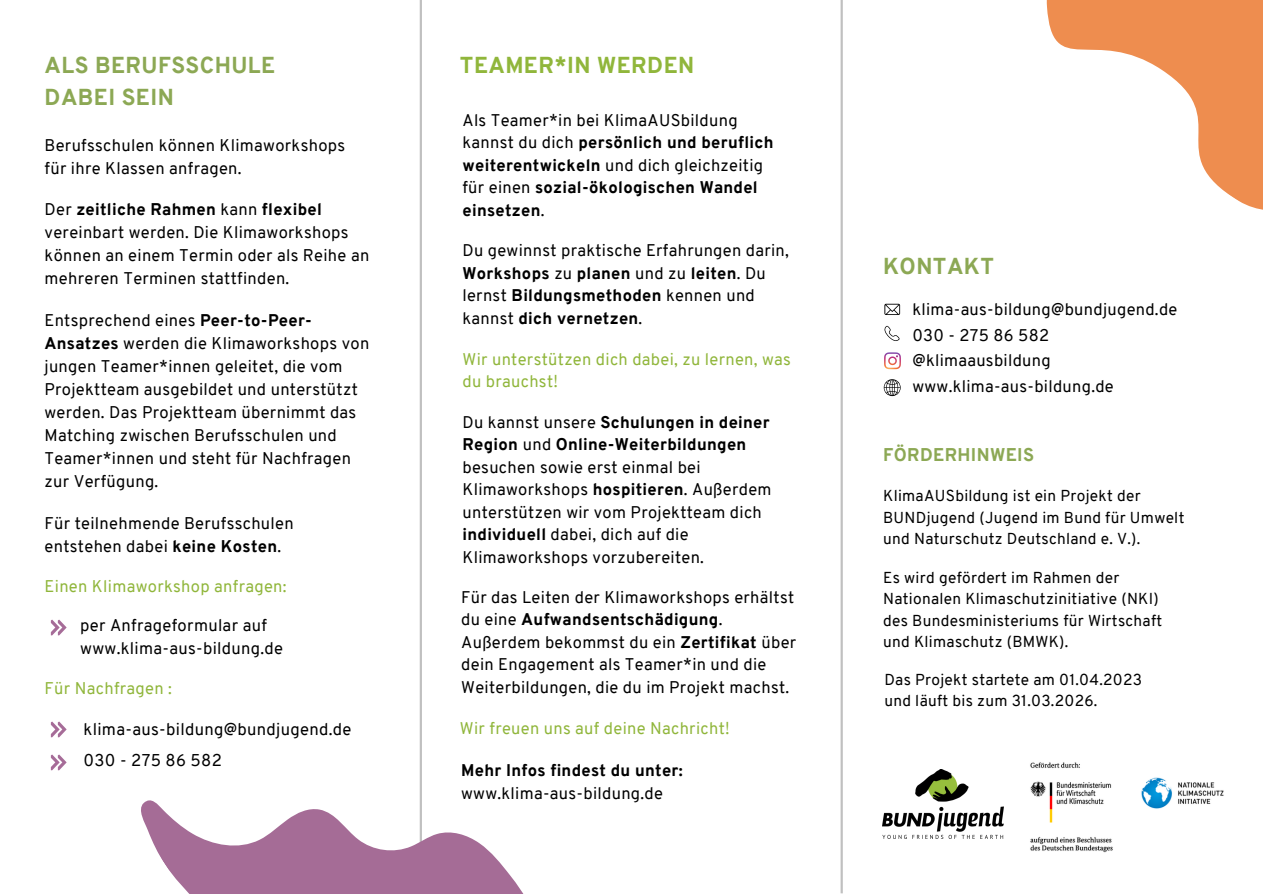
<style>
.page{position:relative;width:1263px;height:894px;background:#fff}
.page>*{position:absolute;margin:0;border:0;box-sizing:border-box;transform-origin:0 0}
.t1{font:800 22.5px "Overpass";letter-spacing:.02em;color:#8ca854}
.t2{font:800 22.5px "Overpass";letter-spacing:.02em;color:#90b63b}
.t3{font:800 18px "Overpass";letter-spacing:.02em;color:#8ca854}
.t4{font:16.65px "Overpass";letter-spacing:.02em;color:#000}
.t5{font:16.5px/22.5px "Overpass";letter-spacing:.02em;color:#000}
.t6{font:800 16.5px/22.5px "Overpass";letter-spacing:.02em;color:#000}
.t7{font:16.5px/22.5px "Overpass";letter-spacing:.02em;color:#90b63b}
.t8{font:15.45px/21.3px "Overpass";letter-spacing:.02em;color:#000}
.s1{font-weight:800}
.s2{font-weight:400}
</style>
<div class="page">
<hr style="left:420px;top:0;width:2px;height:893px;background:#000">
<hr style="left:841px;top:0;width:2px;height:893px;background:#000400">
<svg style="left:141px;top:653px;width:382px;height:240px"></svg>
<svg style="left:1046px;top:0;width:217px;height:210px"></svg>
<img style="left:882px;top:769px;width:122px;height:69px">
<img style="left:1030px;top:762px;width:194px;height:91px">
<svg style="left:884px;top:352px;width:17px;height:17px"></svg>
<svg style="left:884px;top:304px;width:16px;height:11px"></svg>
<svg style="left:884px;top:325px;width:16px;height:16px"></svg>
<svg style="left:884px;top:379px;width:17px;height:17px"></svg>
<svg style="left:51px;top:619px;width:16px;height:16px"></svg>
<svg style="left:51px;top:721px;width:16px;height:16px"></svg>
<svg style="left:51px;top:754px;width:16px;height:16px"></svg>
<p class="t1" style="left:45px;top:56px;width:232px">ALS BERUFSSCHULE</p>
<p class="t1" style="left:45px;top:88px;width:131px">DABEI SEIN</p>
<p class="t5" style="left:45px;top:135px;width:302px;line-height:23.1px">Berufsschulen können Klimaworkshops für ihre Klassen anfragen.</p>
<p class="t5" style="left:45px;top:199px;width:326px;line-height:23.1px">Der <span class="s1">zeitliche Rahmen</span> kann <span class="s1">flexibel </span>vereinbart werden. Die Klimaworkshops können an einem Termin oder als Reihe an mehreren Terminen stattfinden.</p>
<p class="t5" style="left:44px;top:310px;width:326px;line-height:23.1px">Entsprechend eines <span class="s1">Peer-to-Peer-Ansatzes</span> werden die Klimaworkshops von jungen Teamer*innen geleitet, die vom Projektteam ausgebildet und unterstützt werden. Das Projektteam übernimmt das Matching zwischen Berufsschulen und Teamer*innen und steht für Nachfragen zur Verfügung.</p>
<p class="t5" style="left:45px;top:513px;width:251px;line-height:23.1px">Für teilnehmende Berufsschulen entstehen dabei <span class="s1">keine Kosten</span>.</p>
<p class="t7" style="left:45px;top:577px;width:243px">Einen Klimaworkshop anfragen:</p>
<p class="t4" style="left:80px;top:618px;width:188px">per Anfrageformular auf</p>
<p class="t4" style="left:80px;top:641px;width:204px">www.klima-aus-bildung.de</p>
<p class="t7" style="left:45px;top:678px;width:129px">Für Nachfragen :</p>
<p class="t4" style="left:84px;top:722px;width:269px">klima-aus-bildung@bundjugend.de</p>
<p class="t4" style="left:84px;top:753px;width:140px">030 - 275 86 582</p>
<p class="t2" style="left:460px;top:56px;width:236px">TEAMER*IN WERDEN</p>
<p class="t6" style="left:462px;top:110px;width:312px"><span class="s2">Als Teamer*in bei KlimaAUSbildung kannst du dich</span> persönlich und beruflich weiterentwickeln <span class="s2">und dich gleichzeitig für einen</span> sozial-ökologischen Wandel einsetzen<span class="s2">.</span></p>
<p class="t5" style="left:462px;top:241px;width:328px">Du gewinnst praktische Erfahrungen darin, <span class="s1">Workshops</span> zu <span class="s1">planen</span> und zu <span class="s1">leiten</span>. Du lernst <span class="s1">Bildungsmethoden</span> kennen und kannst <span class="s1">dich vernetzen</span>.</p>
<p class="t7" style="left:462px;top:349px;width:330px">Wir unterstützen dich dabei, zu lernen, was du brauchst!</p>
<p class="t5" style="left:462px;top:412px;width:311px">Du kannst unsere <span class="s1">Schulungen in deiner Region</span> und <span class="s1">Online-Weiterbildungen </span>besuchen sowie erst einmal bei Klimaworkshops <span class="s1">hospitieren</span>. Außerdem unterstützen wir vom Projektteam dich <span class="s1">individuell</span> dabei, dich auf die Klimaworkshops vorzubereiten.</p>
<p class="t5" style="left:461px;top:587px;width:336px">Für das Leiten der Klimaworkshops erhältst du eine <span class="s1">Aufwandsentschädigung</span>.<br>Außerdem bekommst du ein <span class="s1">Zertifikat</span> über dein Engagement als Teamer*in und die Weiterbildungen, die du im Projekt machst.</p>
<p class="t7" style="left:460px;top:718px;width:271px">Wir freuen uns auf deine Nachricht!</p>
<p class="t6" style="left:461px;top:760px;width:223px">Mehr Infos findest du unter:</p>
<p class="t5" style="left:461px;top:783px;width:203px">www.klima-aus-bildung.de</p>
<p class="t1" style="left:883px;top:257px;width:112px">KONTAKT</p>
<p class="t5" style="left:912px;top:299px;width:266px">klima-aus-bildung@bundjugend.de</p>
<p class="t5" style="left:912px;top:325px;width:138px">030 - 275 86 582</p>
<p class="t5" style="left:912px;top:351px;width:140px">@klimaausbildung</p>
<p class="t5" style="left:912px;top:377px;width:203px">www.klima-aus-bildung.de</p>
<p class="t3" style="left:883px;top:447px;width:153px">FÖRDERHINWEIS</p>
<p class="t8" style="left:883px;top:486px;width:303px">KlimaAUSbildung ist ein Projekt der<br>BUNDjugend (Jugend im Bund für Umwelt und Naturschutz Deutschland e. V.).</p>
<p class="t8" style="left:883px;top:568px;width:277px">Es wird gefördert im Rahmen der<br>Nationalen Klimaschutzinitiative (NKI)</p>
<p class="t8" style="left:883px;top:610px;width:281px">des Bundesministeriums für Wirtschaft und Klimaschutz (BMWK).</p>
<p class="t8" style="left:884px;top:670px;width:259px">Das Projekt startete am 01.04.2023</p>
<p class="t8" style="left:884px;top:691px;width:215px">und läuft bis zum 31.03.2026.</p>
</div>
